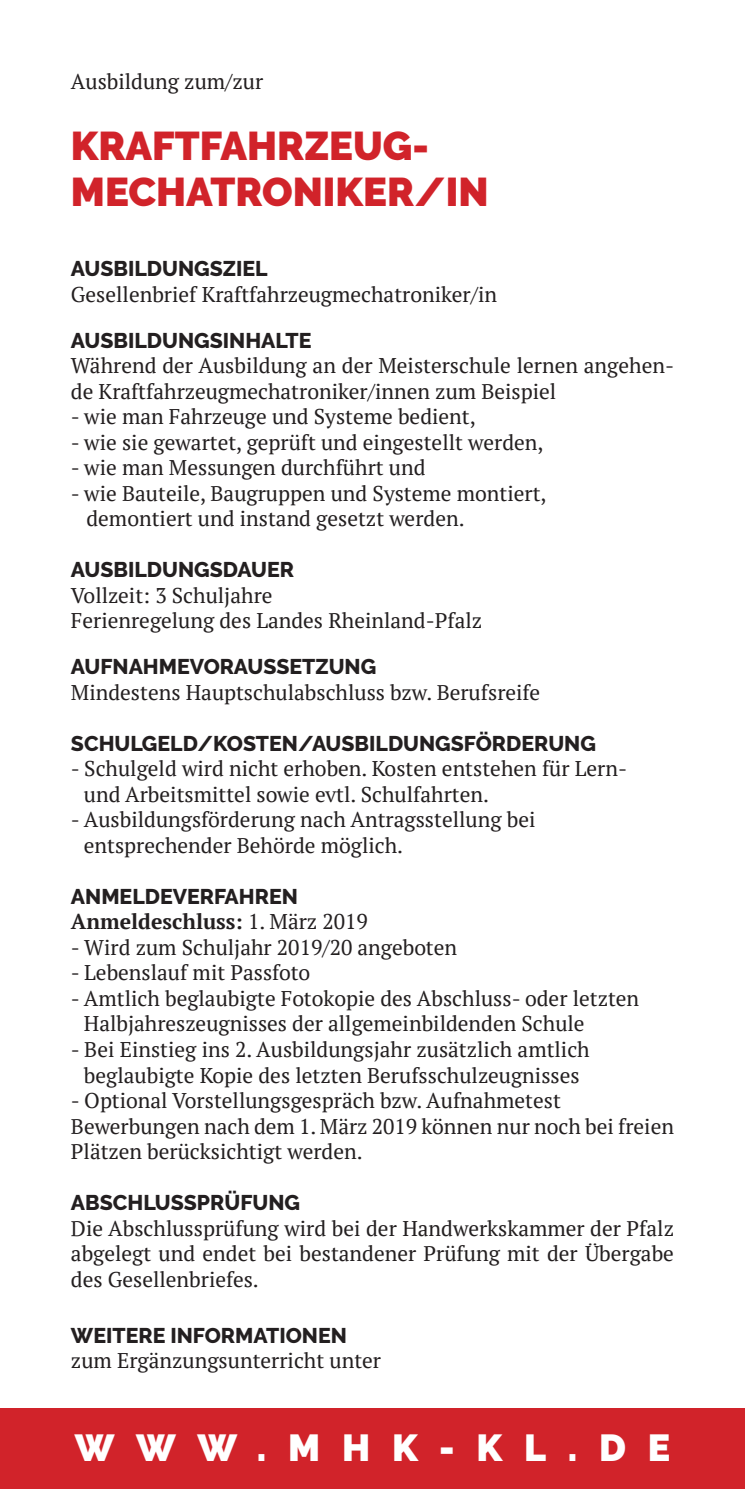
<style>
.page{position:relative;width:745px;height:1489px;background:#fff}
.page>*{position:absolute;margin:0;border:0;box-sizing:border-box;transform-origin:0 0}
.t1{font:900 40px/45px "Raleway";color:#d1232a}
.t2{font:900 37.5px "Raleway";letter-spacing:.58em;color:#fff}
.t3{font:21.25px/25.5px "PT Serif";color:#231f20}
.t4{font:800 21.25px "Raleway";color:#231f20}
.t5{font:700 21.25px "PT Serif";color:#231f20}
.s1{font-weight:400}
</style>
<div class="page">
<div style="left:0;top:1408px;width:744px;height:80px;background:#d1232a"></div>
<p class="t3" style="left:71px;top:69px;width:194px">Ausbildung zum/zur</p>
<h1 class="t1" style="left:71px;top:124px;width:419px">KRAFTFAHRZEUG-<br>MECHATRONIKER/IN</h1>
<p class="t4" style="left:71px;top:256px;width:198px">AUSBILDUNGSZIEL</p>
<p class="t3" style="left:71px;top:281px;width:427px">Gesellenbrief Kraftfahrzeugmechatroniker/in</p>
<p class="t4" style="left:71px;top:328px;width:242px">AUSBILDUNGSINHALTE</p>
<p class="t3" style="left:71px;top:352px;width:604px">Während der Ausbildung an der Meisterschule lernen angehen&shy;de Kraftfahrzeugmechatroniker/innen zum Beispiel</p>
<p class="t3" style="left:71px;top:403px;width:406px">- wie man Fahrzeuge und Systeme bedient,</p>
<p class="t3" style="left:71px;top:429px;width:473px">- wie sie gewartet, geprüft und eingestellt werden,</p>
<p class="t3" style="left:71px;top:454px;width:356px">- wie man Messungen durchführt und</p>
<p class="t3" style="left:86px;top:480px;width:461px;text-indent:-15px">- wie Bauteile, Baugruppen und Systeme montiert, demontiert und instand gesetzt werden.</p>
<p class="t4" style="left:71px;top:557px;width:224px">AUSBILDUNGSDAUER</p>
<p class="t3" style="left:71px;top:582px;width:412px">Vollzeit: 3 Schuljahre<br>Ferienregelung des Landes Rheinland-Pfalz</p>
<p class="t4" style="left:71px;top:654px;width:307px">AUFNAHMEVORAUSSETZUNG</p>
<p class="t3" style="left:71px;top:679px;width:470px">Mindestens Hauptschulabschluss bzw. Berufsreife</p>
<p class="t4" style="left:71px;top:731px;width:526px">SCHULGELD/KOSTEN/AUSBILDUNGSFÖRDERUNG</p>
<p class="t3" style="left:84px;top:755px;width:544px;text-indent:-13px">- Schulgeld wird nicht erhoben. Kosten entstehen für Lern&shy;und Arbeitsmittel sowie evtl. Schulfahrten.</p>
<p class="t3" style="left:84px;top:806px;width:453px;text-indent:-13px">- Ausbildungsförderung nach Antragsstellung bei entsprechender Behörde möglich.</p>
<p class="t4" style="left:71px;top:884px;width:228px">ANMELDEVERFAHREN</p>
<p class="t5" style="left:71px;top:907px;width:298px">Anmeldeschluss: <span class="s1">1. März 2019</span></p>
<p class="t3" style="left:71px;top:934px;width:387px">- Wird zum Schuljahr 2019/20 angeboten</p>
<p class="t3" style="left:71px;top:959px;width:241px">- Lebenslauf mit Passfoto</p>
<p class="t3" style="left:84px;top:985px;width:556px;text-indent:-13px">- Amtlich beglaubigte Fotokopie des Abschluss- oder letzten<br>Halbjahreszeugnisses der allgemeinbildenden Schule</p>
<p class="t3" style="left:71px;top:1036px;width:520px;text-align:center">- Bei Einstieg ins 2. Ausbildungsjahr zusätzlich amtlich beglaubigte Kopie des letzten Berufsschulzeugnisses</p>
<p class="t3" style="left:71px;top:1087px;width:604px">- Optional Vorstellungsgespräch bzw. Aufnahmetest<br>Bewerbungen nach dem 1. März 2019 können nur noch bei freien<br>Plätzen berücksichtigt werden.</p>
<p class="t4" style="left:71px;top:1190px;width:230px">ABSCHLUSSPRÜFUNG</p>
<p class="t3" style="left:71px;top:1214px;width:604px;text-align:justify">Die Abschlussprüfung wird bei der Handwerkskammer der Pfalz abgelegt und endet bei bestandener Prüfung mit der Übergabe des Gesellenbriefes.</p>
<p class="t4" style="left:71px;top:1322px;width:277px">WEITERE INFORMATIONEN</p>
<p class="t3" style="left:71px;top:1347px;width:311px">zum Ergänzungsunterricht unter</p>
<h2 class="t2" style="left:75px;top:1426px;width:596px">WWW.MHK-KL.DE</h2>
</div>
